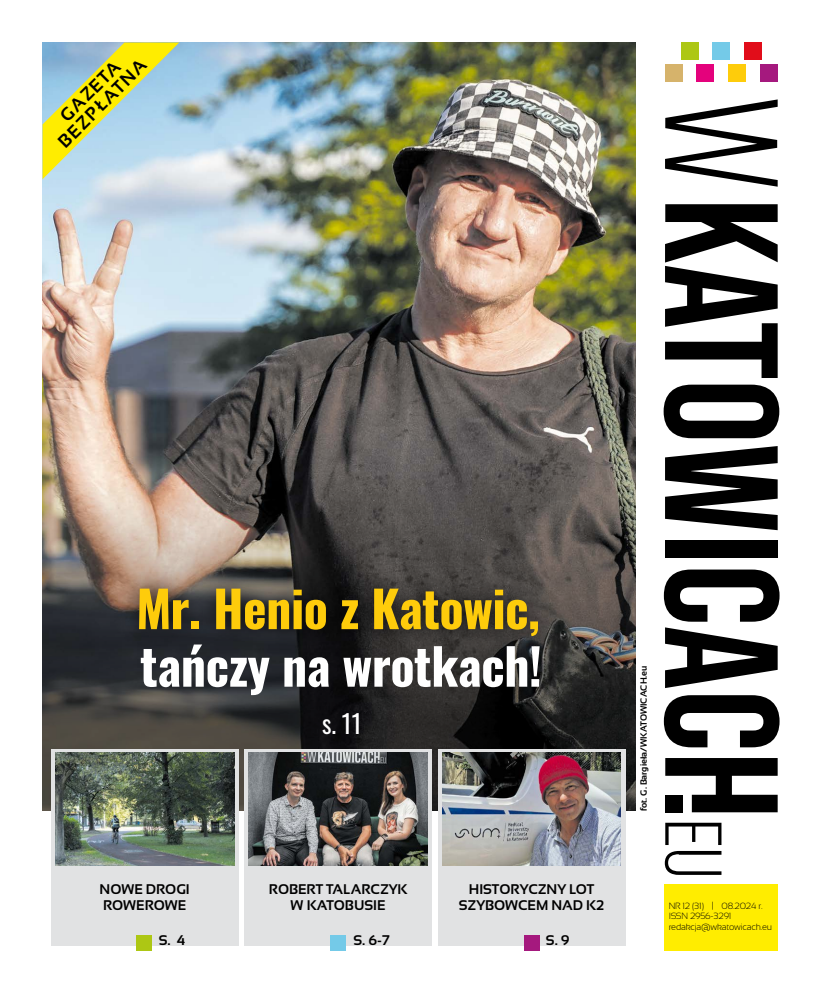
<style>
.page{position:relative;width:820px;height:993px;background:#fff}
.page>*{position:absolute;margin:0;border:0;box-sizing:border-box;transform-origin:0 0}
.t1{font:700 50px "Oswald";letter-spacing:-.01em;color:#fff}
.t2{font:700 50px "Oswald";letter-spacing:-.01em;color:#fecc0b}
.t3{font:25.2px "Oswald";color:#fff}
.t4{font:700 18.1px/17.3px "Sansation";color:#000;text-align:center}
.t5{font:700 14px/16px "Sansation";color:#000}
.t6{font:300 9px/9.8px "Sansation";letter-spacing:-.02em;color:#000}
.t7{font:700 9px "Sansation";color:#000}
</style>
<div class="page">
<div style="left:663px;top:883px;width:114px;height:67px;background:#ffed00"></div>
<div style="left:759px;top:64px;width:18px;height:18px;background:#a5197e"></div>
<div style="left:728px;top:64px;width:17px;height:18px;background:#fecc0b"></div>
<div style="left:696px;top:64px;width:18px;height:18px;background:#e4027c"></div>
<div style="left:744px;top:43px;width:17px;height:17px;background:#e10d1a"></div>
<div style="left:712px;top:43px;width:18px;height:17px;background:#74cae8"></div>
<div style="left:680px;top:43px;width:18px;height:17px;background:#adc714"></div>
<div style="left:664px;top:64px;width:18px;height:18px;background:#d6b36b"></div>
<svg style="left:665px;top:822px;width:56px;height:22px"></svg>
<svg style="left:664px;top:850px;width:57px;height:24px"></svg>
<svg style="left:665px;top:99px;width:112px;height:88px"></svg>
<svg style="left:665px;top:204px;width:112px;height:174px"></svg>
<svg style="left:663px;top:384px;width:116px;height:54px"></svg>
<svg style="left:665px;top:446px;width:112px;height:84px"></svg>
<div style="left:664px;top:539px;width:113px;height:18px;background:#000"></div>
<svg style="left:663px;top:569px;width:116px;height:52px"></svg>
<svg style="left:665px;top:627px;width:112px;height:60px"></svg>
<svg style="left:663px;top:695px;width:116px;height:52px"></svg>
<svg style="left:665px;top:758px;width:112px;height:54px"></svg>
<img style="left:43px;top:43px;width:592px;height:415px">
<svg style="left:43px;top:458px;width:592px;height:352px"></svg>
<svg style="left:43px;top:43px;width:136px;height:136px"></svg>
<div style="left:120px;top:569px;width:436px;height:84px;background:#000;opacity:.75"></div>
<div style="left:244px;top:749px;width:187px;height:196px;background:#e1e2e3"></div>
<div style="left:437px;top:749px;width:188px;height:196px;background:#e1e2e3"></div>
<div style="left:51px;top:749px;width:187px;height:196px;background:#e1e2e3"></div>
<div style="left:523px;top:934px;width:16px;height:16px;background:#a5197e"></div>
<div style="left:330px;top:934px;width:16px;height:16px;background:#74cae8"></div>
<img style="left:55px;top:752px;width:179px;height:113px">
<img style="left:248px;top:752px;width:179px;height:113px">
<img style="left:442px;top:752px;width:178px;height:113px">
<div style="left:136px;top:934px;width:16px;height:16px;background:#adc714"></div>
<p class="t4" style="left:43px;top:126px;width:114px;rotate:-45deg">GA ZETA<br>BEZPŁAT NA</p>
<h1 class="t2" style="left:136px;top:564px;width:405px">Mr. Henio z Katowic,</h1>
<h1 class="t1" style="left:140px;top:621px;width:403px">tańczy na wrotkach!</h1>
<p class="t5" style="left:100px;top:880px;width:13px">NOW</p>
<p class="t5" style="left:103px;top:880px;width:85px;text-indent:31px">E DROGI<br>ROWEROWE</p>
<p class="t5" style="left:159px;top:931px;width:28px">S. 4</p>
<h2 class="t3" style="left:322px;top:700px;width:41px">s. 11</h2>
<p class="t5" style="left:269px;top:880px;width:11px">ROB</p>
<p class="t5" style="left:290px;top:880px;width:116px;text-indent:8px">ERT TA LA RC ZYK<br>W KATOB</p>
<p class="t5" style="left:354px;top:896px;width:33px">USIE</p>
<p class="t5" style="left:353px;top:931px;width:38px">S. 6-7</p>
<p class="t5" style="left:458px;top:880px;width:127px;text-indent:10px">HISTORYCZNY LOT<br>SZYBOWC</p>
<p class="t5" style="left:527px;top:896px;width:78px">EM NAD K2</p>
<p class="t5" style="left:545px;top:931px;width:25px">S. 9</p>
<p class="t7" style="left:638px;top:810px;width:147px;rotate:-90deg">FOT. G. BARGIEŁA/WKATOWICACH.EU</p>
<p class="t6" style="left:668px;top:900px;width:95px">NR 12 (31) | 08.2024 r.<br>ISSN 2956-3291</p>
<p class="t6" style="left:668px;top:922px;width:105px">redakcja@wkatowicach.eu</p>
</div>
